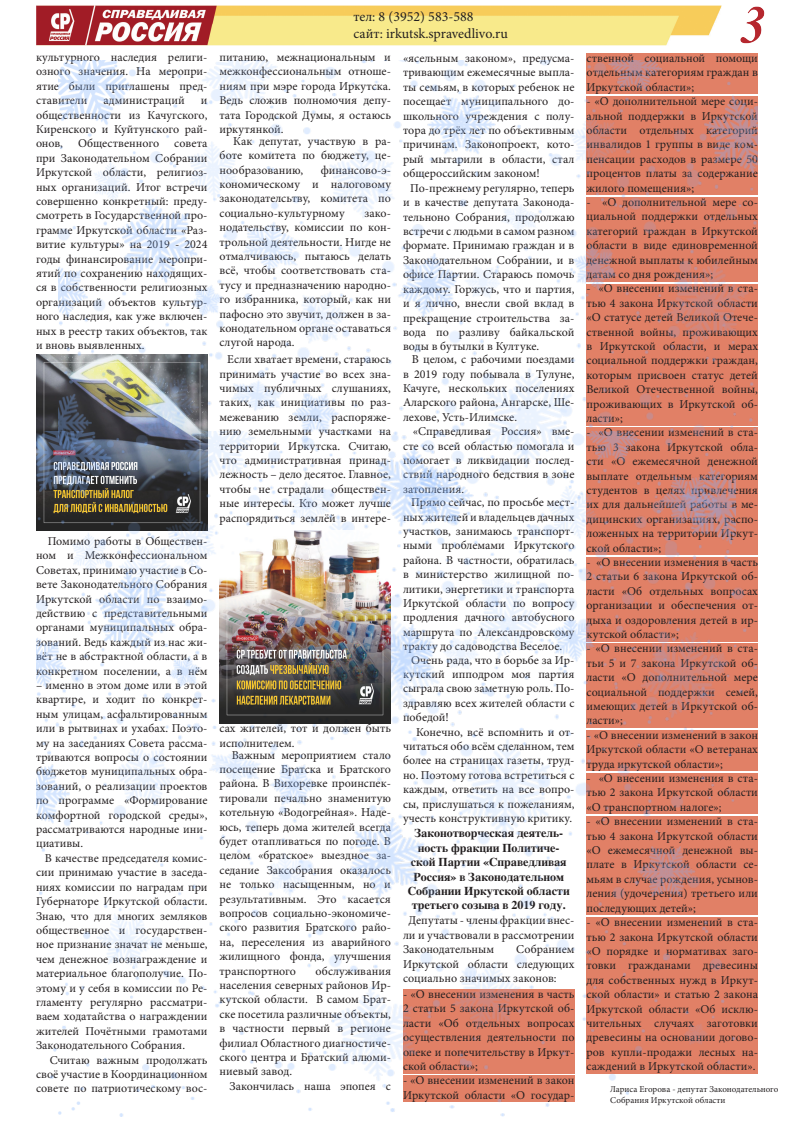
<style>
.page{position:relative;width:794px;height:1134px;background:#fff}
.page>*{position:absolute;margin:0;border:0;box-sizing:border-box;transform-origin:0 0}
.t1{font:14px "Minion Pro";color:#231f20}
.t2{font:12px/14.4px "Minion Pro";color:#231f20;text-align:justify}
.t3{font:700 12px/14.4px "STIX General";color:#231f20;text-align:center}
.t4{font:9px/10.8px "Minion Pro";color:#231f20}
</style>
<div class="page">
<img style="left:36px;top:354px;width:22px;height:78px">
<div style="left:586px;top:53px;width:172px;height:41px;background:#e18066"></div>
<div style="left:586px;top:730px;width:172px;height:41px;background:#e18066"></div>
<div style="left:586px;top:773px;width:172px;height:41px;background:#e18066"></div>
<div style="left:586px;top:816px;width:172px;height:99px;background:#e18066"></div>
<div style="left:586px;top:917px;width:172px;height:156px;background:#e18066"></div>
<img style="left:58px;top:61px;width:699px;height:667px">
<img style="left:36px;top:432px;width:699px;height:685px">
<img style="left:36px;top:5px;width:729px;height:41px">
<img style="left:219px;top:531px;width:172px;height:192px">
<p class="t2" style="left:36px;top:50px;width:173px">культурного наследия религи&shy;озного значения. На меропри&shy;ятие были приглашены пред&shy;ставители</p>
<p class="t2" style="left:103px;top:93px;width:83px">администраций</p>
<p class="t2" style="left:36px;top:93px;width:173px;text-indent:165px">и общественности из Качугского, Киренского и Куйтунского рай&shy;онов, Общественного совета при Законодательном Собрании Иркутской области, религиоз&shy;ных организаций. Итог встречи совершенно конкретный: преду&shy;смотреть в Государственной про&shy;грамме Иркутской области «Раз&shy;витие культуры» на 2019 - 2024 годы финансирование меропри&shy;ятий по сохранению находящих&shy;ся в собственности религиозных организаций объектов культур&shy;ного наследия, как уже включен&shy;ных в реестр таких объектов, так и вновь выявленных.</p>
<p class="t2" style="left:36px;top:534px;width:173px;text-indent:12px">Помимо работы в Обществен&shy;ном и Межконфессиональном Советах, принимаю участие в Со&shy;вете Законодательного Собрания Иркутской области по взаимо&shy;действию с представительными органами муниципальных обра&shy;зований. Ведь каждый из нас жи&shy;вёт не в абстрактной области, а в конкретном поселении, а в нём</p>
<p class="t2" style="left:36px;top:678px;width:173px">– именно в этом доме или в этой квартире, и ходит по конкрет&shy;ным улицам, асфальтированным или в рытвинах и ухабах. Поэто&shy;му на заседаниях Совета рассма&shy;триваются вопросы о состоянии бюджетов муниципальных обра&shy;зований, о реализации проектов по программе «Формирование комфортной городской среды», рассматриваются народные ини&shy;циативы.</p>
<p class="t2" style="left:36px;top:851px;width:173px;text-indent:9px">В качестве председателя комис&shy;сии принимаю участие в заседа&shy;ниях комиссии по наградам при Губернаторе Иркутской области.<br>Знаю, что для многих земляков общественное и государствен&shy;ное признание значат не меньше, чем денежное вознаграждение и материальное благополучие. По&shy;этому и у себя в комиссии по Ре&shy;гламенту регулярно рассматри&shy;ваем ходатайства о награждении жителей Почётными грамотами Законодательного Собрания.</p>
<p class="t2" style="left:36px;top:1053px;width:173px;text-indent:14px">Считаю важным продолжать своё участие в Координационном совете по патриотическому вос-</p>
<p class="t1" style="left:353px;top:7px;width:122px">тел: 8 (3952) 583-588</p>
<p class="t1" style="left:353px;top:24px;width:156px">сайт: irkutsk.spravedlivo.ru</p>
<p class="t2" style="left:219px;top:50px;width:173px">питанию, межнациональным и межконфессиональным отноше&shy;ниям при мэре города Иркутска.<br>Ведь сложив полномочия депу&shy;тата Городской Думы, я остаюсь иркутянкой.</p>
<p class="t2" style="left:219px;top:134px;width:173px;text-indent:14px">Как депутат, участвую в ра&shy;боте комитета по бюджету, це&shy;нообразованию,</p>
<p class="t2" style="left:219px;top:163px;width:173px;text-indent:101px">финансово-э&shy;кономическому и налоговому законодателсьтву, комитета по социально-культурному</p>
<p class="t2" style="left:219px;top:206px;width:173px;text-indent:145px">зако&shy;нодательству, комиссии по кон&shy;трольной деятельности. Нигде не отмалчиваюсь, пытаюсь делать всё, чтобы соответствовать ста&shy;тусу и предназначению народно&shy;го избранника, который, как ни пафосно это звучит, должен в за&shy;конодательном органе оставаться слугой народа.</p>
<p class="t2" style="left:219px;top:352px;width:173px;text-indent:8px">Если хватает времени, стараюсь принимать участие во всех зна&shy;чимых публичных слушаниях, таких, как инициативы по раз&shy;межеванию земли, распоряже&shy;нию земельными участками на территории Иркутска. Считаю, что административная принад&shy;лежность – дело десятое. Главное, чтобы не страдали обществен&shy;ные интересы. Кто может лучше распорядиться землёй в интере-</p>
<p class="t2" style="left:219px;top:721px;width:173px">сах жителей, тот и должен быть исполнителем.</p>
<p class="t2" style="left:219px;top:748px;width:173px;text-indent:12px">Важным мероприятием стало посещение Братска и Братского района. В Вихоревке проинспек&shy;тировали печально знаменитую котельную «Водогрейная». Наде&shy;юсь, теперь дома жителей всегда будет отапливаться по погоде. В целом «братское» выездное за&shy;седание Заксобрания оказалось не только насыщенным, но и результативным. Это касается вопросов социально-экономиче&shy;ского развития Братского райо&shy;на, переселения из аварийного жилищного фонда, улучшения транспортного</p>
<p class="t2" style="left:219px;top:964px;width:173px;text-indent:96px">обслуживания населения северных районов Ир&shy;кутской области. В самом Брат&shy;ске посетила различные объекты, в частности первый в регионе филиал Областного диагностиче&shy;ского центра и Братский алюми&shy;ниевый завод.</p>
<p class="t2" style="left:229px;top:1079px;width:163px">Закончилась наша эпопея с</p>
<p class="t2" style="left:403px;top:51px;width:173px">«ясельным законом», предусма&shy;тривающим ежемесячные выпла&shy;ты семьям, в которых ребенок не посещает муниципального до&shy;школьного учреждения с полу&shy;тора до трёх лет по объективным причинам. Законопроект, кото&shy;рый мытарили в области, стал общероссийским законом!</p>
<p class="t2" style="left:403px;top:181px;width:173px;text-indent:7px">По-прежнему регулярно, теперь и в качестве депутата Законода&shy;тельноно Собрания, продолжаю встречи с людьми в самом разном формате. Принимаю граждан и в Законодательном Собрании, и в офисе Партии. Стараюсь помочь каждому. Горжусь, что и партия, и я лично, внесли свой вклад в прекращение строительства за&shy;вода по разливу байкальской воды в бутылки в Култуке.</p>
<p class="t2" style="left:403px;top:352px;width:173px;text-indent:9px">В целом, с рабочими поездами в 2019 году побывала в Тулуне, Качуге, нескольких поселениях Аларского района, Ангарске, Ше&shy;лехове, Усть-Илимске.</p>
<p class="t2" style="left:403px;top:424px;width:173px;text-indent:10px">«Справедливая Россия» вме&shy;сте со всей областью помогала и помогает в ликвидации послед&shy;ствий народного бедствия в зоне затопления.</p>
<p class="t2" style="left:403px;top:495px;width:173px;text-indent:8px">Прямо сейчас, по просьбе мест&shy;ных жителей и владельцев дачных участков, занимаюсь транспорт&shy;ными проблемами Иркутского района. В частности, обратилась в министерство жилищной по&shy;литики, энергетики и транспорта Иркутской области по вопросу продления дачного автобусного маршрута по Александровскому тракту до садоводства Веселое.</p>
<p class="t2" style="left:403px;top:653px;width:173px;text-indent:8px">Очень рада, что в борьбе за Ир&shy;кутский ипподром моя партия сыграла свою заметную роль. По&shy;здравляю всех жителей области с победой!</p>
<p class="t2" style="left:403px;top:725px;width:173px;text-indent:13px">Конечно, всё вспомнить и от&shy;читаться обо всём сделанном, тем более на страницах газеты, труд&shy;но. Поэтому готова встретиться с каждым, ответить на все вопро&shy;сы, прислушаться к пожеланиям, учесть конструктивную критику.</p>
<p class="t3" style="left:408px;top:826px;width:164px">Законотворческая деятель&shy;ность фракции Политиче&shy;ской Партии «Справедливая<br>Россия» в Законодательном<br>Собрании Иркутской области третьего созыва в 2019 году.</p>
<p class="t2" style="left:403px;top:913px;width:173px;text-indent:6px">Депутаты - члены фракции внес&shy;ли и участвовали в рассмотрении Законодательным</p>
<p class="t2" style="left:403px;top:942px;width:173px;text-indent:113px">Собранием Иркутской области следующих социально значимых законов:</p>
<p class="t2" style="left:403px;top:987px;width:173px">- «О внесении изменения в часть 2 статьи 5 закона Иркутской об&shy;ласти «Об отдельных вопросах осуществления деятельности по опеке и попечительству в Иркут&shy;ской области»;</p>
<p class="t2" style="left:403px;top:1073px;width:173px">- «О внесении изменений в закон<br>Иркутской области «О государ-</p>
<p class="t2" style="left:586px;top:51px;width:173px">ственной социальной помощи отдельным категориям граждан в Иркутской области»;</p>
<p class="t2" style="left:586px;top:94px;width:173px">- «О дополнительной мере соци&shy;альной поддержки в Иркутской области отдельных категорий инвалидов 1 группы в виде ком&shy;пенсации расходов в размере 50 процентов платы за содержание жилого помещения»;</p>
<p class="t2" style="left:586px;top:195px;width:173px">- «О дополнительной мере со&shy;циальной поддержки отдельных категорий граждан в Иркутской области в виде единовременной денежной выплаты к юбилейным датам со дня рождения»;</p>
<p class="t2" style="left:586px;top:281px;width:173px">- «О внесении изменений в ста&shy;тью 4 закона Иркутской области «О статусе детей Великой Отече&shy;ственной войны, проживающих в Иркутской области, и мерах социальной поддержки граждан, которым присвоен статус детей Великой Отечественной войны, проживающих в Иркутской об&shy;ласти»;</p>
<p class="t2" style="left:586px;top:425px;width:173px">- «О внесении изменений в ста&shy;тью 3 закона Иркутской обла&shy;сти «О ежемесячной денежной выплате отдельным категориям студентов в целях привлечения их для дальнейшей работы в ме&shy;дицинских организациях, распо&shy;ложенных на территории Иркут&shy;ской области»;</p>
<p class="t2" style="left:586px;top:555px;width:173px">- «О внесении изменения в часть 2 статьи 6 закона Иркутской об&shy;ласти «Об отдельных вопросах организации и обеспечения от&shy;дыха и оздоровления детей в ир&shy;кутской области»;</p>
<p class="t2" style="left:586px;top:641px;width:173px">- «О внесении изменений в ста&shy;тьи 5 и 7 закона Иркутской об&shy;ласти «О дополнительной мере социальной поддержки семей, имеющих детей в Иркутской об&shy;ласти»;</p>
<p class="t2" style="left:586px;top:728px;width:173px">- «О внесении изменений в закон Иркутской области «О ветеранах труда иркутской области»;</p>
<p class="t2" style="left:586px;top:771px;width:173px">- «О внесении изменения в ста&shy;тью 2 закона Иркутской области «О транспортном налоге»;</p>
<p class="t2" style="left:586px;top:814px;width:173px">- «О внесении изменений в ста&shy;тью 4 закона Иркутской области «О ежемесячной денежной вы&shy;плате в Иркутской области се&shy;мьям в случае рождения, усынов&shy;ления (удочерения) третьего или последующих детей»;</p>
<p class="t2" style="left:586px;top:915px;width:173px">- «О внесении изменений в ста&shy;тью 2 закона Иркутской области «О порядке и нормативах заго&shy;товки гражданами древесины для собственных нужд в Иркут&shy;ской области» и статью 2 закона Иркутской области «Об исклю&shy;чительных случаях заготовки древесины на основании догово&shy;ров купли-продажи лесных на&shy;саждений в Иркутской области».</p>
<p class="t4" style="left:610px;top:1084px;width:170px">Лариса Егорова - депутат Законодательного<br>Собрания Иркутской области</p>
</div>
